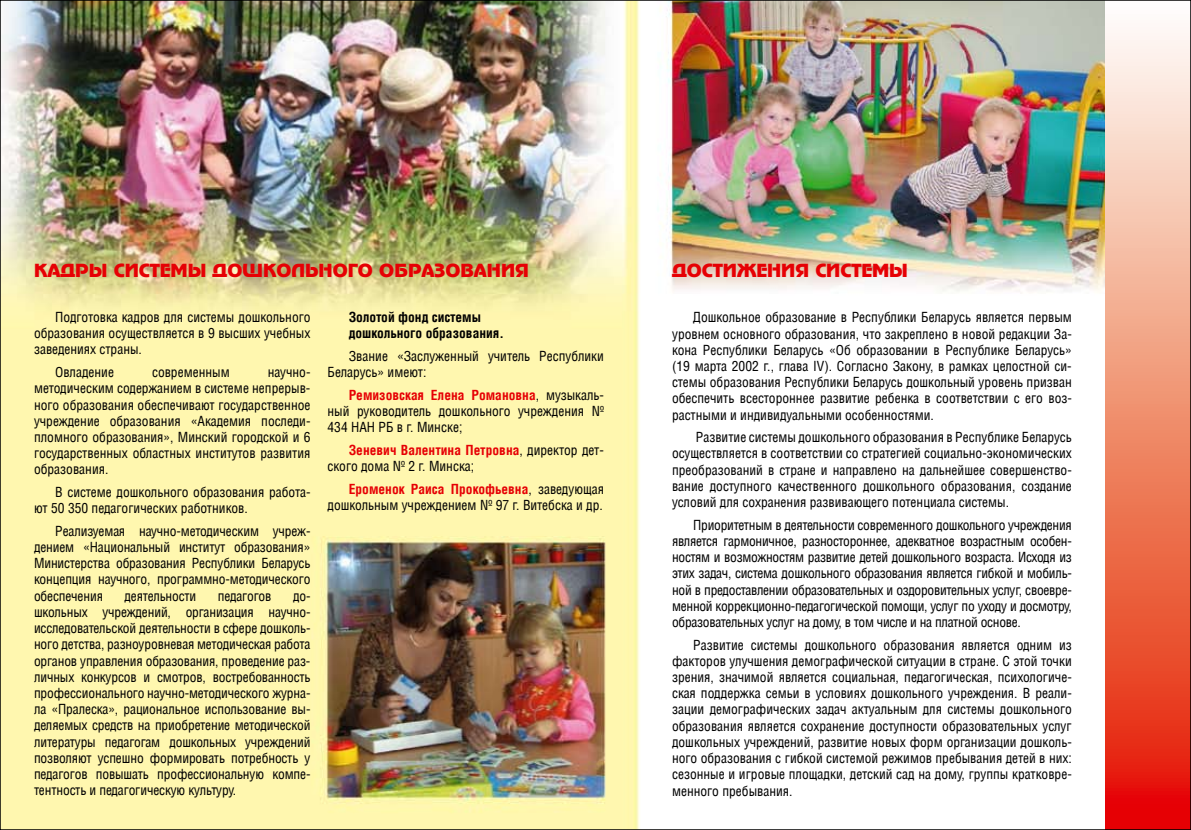
<style>
.page{position:relative;width:1191px;height:830px;background:#fff}
.page>*{position:absolute;margin:0;border:0;box-sizing:border-box;transform-origin:0 0}
.t1{font:18px "AXP Adver Gothic C";color:#e60004}
.t2{font:13.5px/16.2px "AG Letterica Condensed";color:#000;text-align:justify}
.t3{font:700 13.5px/16.2px "AG Letterica Condensed";color:#000}
.s1{font-weight:700;color:#e60004}
</style>
<div class="page">
<img style="left:3px;top:3px;width:1103px;height:823px">
<svg style="left:1106px;top:30px;width:82px;height:796px;background:#f08971"></svg>
<h1 class="t1" style="left:34px;top:261px;width:496px">КАДРЫ СИСТЕМЫ ДОШКОЛЬНОГО ОБРАЗОВАНИЯ</h1>
<p class="t2" style="left:34px;top:309px;width:278px;text-indent:21px">Подготовка кадров для системы дошкольного образования осуществляется в 9 высших учебных заведениях страны.</p>
<p class="t2" style="left:55px;top:364px;width:60px">Овладение</p>
<p class="t2" style="left:152px;top:364px;width:79px">современным</p>
<p class="t2" style="left:34px;top:364px;width:278px;text-indent:234px">научно&shy;методическим содержанием в системе непрерыв&shy;ного образования обеспечивают государственное учреждение образования «Академия последи&shy;пломного образования», Минский городской и 6 государственных областных институтов развития образования.</p>
<p class="t2" style="left:34px;top:483px;width:278px;text-indent:21px">В системе дошкольного образования работа&shy;ют 50 350 педагогических работников.</p>
<p class="t2" style="left:34px;top:522px;width:278px;text-indent:21px">Реализуемая научно-методическим учреж&shy;дением «Национальный институт образования» Министерства образования Республики Беларусь концепция научного, программно-методического обеспечения</p>
<p class="t2" style="left:34px;top:587px;width:278px;text-indent:259px">до&shy;школьных учреждений, организация научно&shy;исследовательской деятельности в сфере дошколь&shy;ного детства, разноуровневая методическая работа органов управления образования, проведение раз&shy;личных конкурсов и смотров, востребованность профессионального научно-методического журна&shy;ла «Пралеска», рациональное использование вы&shy;деляемых средств на приобретение методической литературы педагогам дошкольных учреждений позволяют успешно формировать потребность у педагогов повышать профессиональную компе&shy;тентность и педагогическую культуру.</p>
<p class="t2" style="left:124px;top:587px;width:73px">деятельности</p>
<p class="t2" style="left:218px;top:587px;width:55px">педагогов</p>
<p class="t3" style="left:349px;top:308px;width:157px">Золотой фонд системы дошкольного образования.</p>
<p class="t2" style="left:327px;top:347px;width:278px;text-indent:21px">Звание «Заслуженный учитель Республики<br>Беларусь» имеют:</p>
<p class="t2" style="left:327px;top:386px;width:278px;text-indent:21px"><span class="s1">Ремизовская Елена Романовна</span>, музыкаль&shy;ный руководитель дошкольного учреждения № 434 НАН РБ в г. Минске;</p>
<p class="t2" style="left:327px;top:441px;width:278px;text-indent:21px"><span class="s1">Зеневич Валентина Петровна</span>, директор дет&shy;ского дома № 2 г. Минска;</p>
<p class="t2" style="left:327px;top:480px;width:278px;text-align:right"><span class="s1">Ероменок Раиса Прокофьевна</span>, заведующая дошкольным учреждением № 97 г. Витебска и др.</p>
<h1 class="t1" style="left:672px;top:261px;width:237px">ДОСТИЖЕНИЯ СИСТЕМЫ</h1>
<p class="t2" style="left:672px;top:309px;width:401px;text-indent:21px">Дошкольное образование в Республики Беларусь является первым уровнем основного образования, что закреплено в новой редакции За&shy;кона Республики Беларусь «Об образовании в Республике Беларусь» (19 марта 2002 г., глава IV). Согласно Закону, в рамках целостной си&shy;стемы образования Республики Беларусь дошкольный уровень призван обеспечить всестороннее развитие ребенка в соответствии с его воз&shy;растными и индивидуальными особенностями.</p>
<p class="t2" style="left:672px;top:429px;width:401px;text-indent:24px">Развитие системы дошкольного образования в Республике Беларусь осуществляется в соответствии со стратегией социально-экономических преобразований в стране и направлено на дальнейшее совершенство&shy;вание доступного качественного дошкольного образования, создание условий для сохранения развивающего потенциала системы.</p>
<p class="t2" style="left:672px;top:516px;width:401px;text-indent:21px">Приоритетным в деятельности современного дошкольного учреждения является гармоничное, разностороннее, адекватное возрастным особен&shy;ностям и возможностям развитие детей дошкольного возраста. Исходя из этих задач, система дошкольного образования является гибкой и мобиль&shy;ной в предоставлении образовательных и оздоровительных услуг, своевре&shy;менной коррекционно-педагогической помощи, услуг по уходу и досмотру, образовательных услуг на дому, в том числе и на платной основе.</p>
<p class="t2" style="left:672px;top:636px;width:401px;text-indent:21px">Развитие системы дошкольного образования является одним из факторов улучшения демографической ситуации в стране. С этой точки зрения, значимой является социальная, педагогическая, психологиче&shy;ская поддержка семьи в условиях дошкольного учреждения. В реали&shy;зации демографических задач актуальным для системы дошкольного образования является сохранение доступности образовательных услуг дошкольных учреждений, развитие новых форм организации дошколь&shy;ного образования с гибкой системой режимов пребывания детей в них: сезонные и игровые площадки, детский сад на дому, группы кратковре&shy;менного пребывания.</p>
</div>
